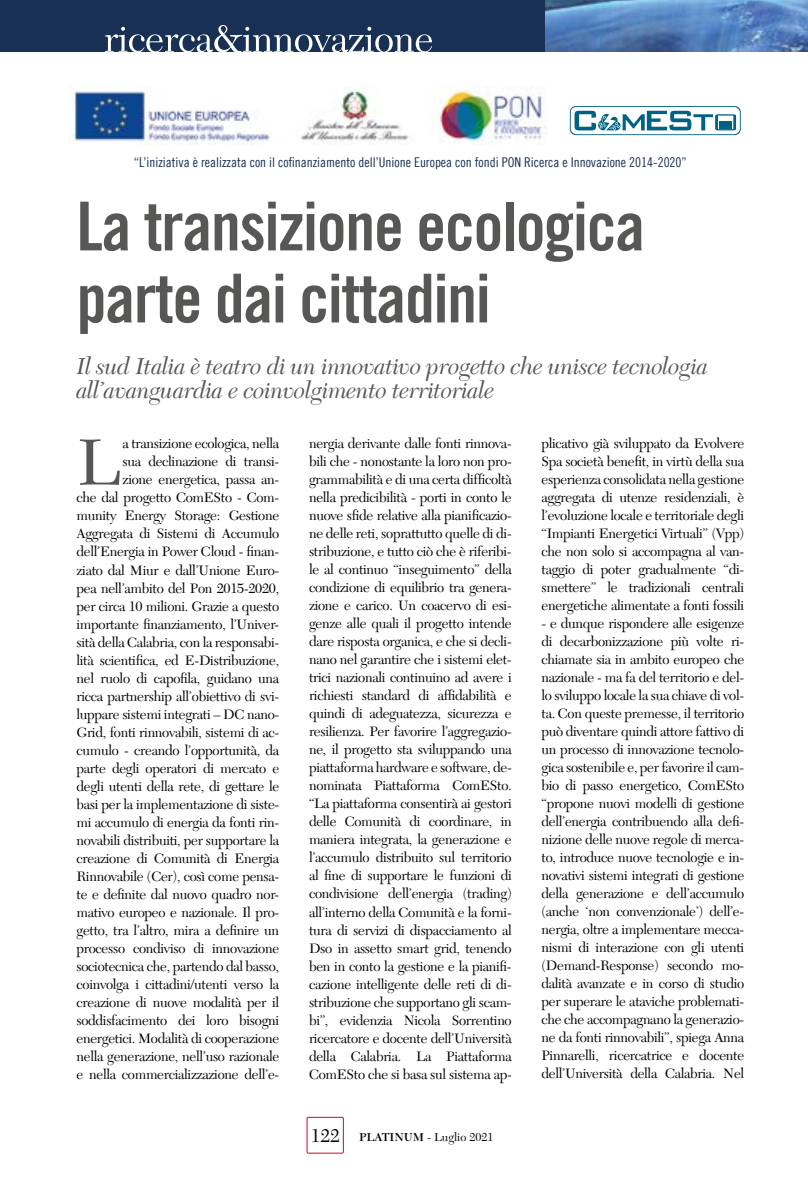
<style>
.page{position:relative;width:808px;height:1191px;background:#fff}
.page>*{position:absolute;margin:0;border:0;box-sizing:border-box;transform-origin:0 0}
.t1{font:67.95px "New Caledonia LT Std";color:#575756}
.t2{font:67.5px/72px "Trade Gothic LT Bold Cond Twenty";letter-spacing:-.02em;color:#575756}
.t3{font:italic 24px/23.9px "New Caledonia LT Std";letter-spacing:-.02em;color:#575756}
.t4{font:14.25px/18px "New Caledonia LT Std";letter-spacing:-.02em;color:#000;text-align:justify}
.t5{font:13.5px "Trade Gothic LT Cond Eighteen";color:#183054}
.t6{font:12px "New Caledonia LT Std";color:#000}
.s1{font-size:19.35px}
.s2{font-weight:600}
</style>
<div class="page">
<img style="left:68px;top:87px;width:479px;height:58px">
<svg style="left:570px;top:106px;width:171px;height:29px"></svg>
<img style="left:544px;top:0;width:264px;height:51px">
<div style="left:0;top:0;width:544px;height:51px;background:#183054"></div>
<svg style="left:105px;top:25px;width:327px;height:27px"></svg>
<svg style="left:307px;top:1116px;width:37px;height:37px"></svg>
<p class="t5" style="left:134px;top:154px;width:554px">“L’iniziativa è realizzata con il cofinanziamento dell’Unione Europea con fondi PON Ricerca e Innovazione 2014-2020”</p>
<h2 class="t2" style="left:77px;top:190px;width:570px">La transizione ecologica parte dai cittadini</h2>
<h3 class="t3" style="left:77px;top:355px;width:633px">Il sud Italia è teatro di un innovativo progetto che unisce tecnologia all’avanguardia e coinvolgimento territoriale</h3>
<p class="t4" style="left:77px;top:435px;width:204px;text-align:right">a transizione ecologica, nella<br>sua declinazione di transi-<br>zione energetica, passa an-<br>che dal progetto ComESto - Com&shy;munity Energy Storage: Gestione Aggregata di Sistemi di Accumulo dell’Energia in Power Cloud - finan&shy;ziato dal Miur e dall’Unione Euro&shy;pea nell’ambito del Pon 2015-2020, per circa 10 milioni. Grazie a questo importante finanziamento, l’Univer&shy;sità della Calabria, con la responsabi&shy;lità scientifica, ed E-Distribuzione, nel ruolo di capofila, guidano una ricca partnership all’obiettivo di svi&shy;luppare sistemi integrati – DC nano-Grid, fonti rinnovabili, sistemi di ac&shy;cumulo - creando l’opportunità, da parte degli operatori di mercato e degli utenti della rete, di gettare le basi per la implementazione di siste&shy;mi accumulo di energia da fonti rin&shy;novabili distribuiti, per supportare la creazione di Comunità di Energia Rinnovabile (Cer), così come pensa&shy;te e definite dal nuovo quadro nor&shy;mativo europeo e nazionale. Il pro&shy;getto, tra l’altro, mira a definire un processo condiviso di innovazione sociotecnica che, partendo dal basso, coinvolga i cittadini/utenti verso la creazione di nuove modalità per il soddisfacimento dei loro bisogni energetici. Modalità di cooperazione nella generazione, nell’uso razionale e nella commercializzazione dell’e-</p>
<p class="t4" style="left:309px;top:435px;width:204px">nergia derivante dalle fonti rinnova&shy;bili che - nonostante la loro non pro&shy;grammabilità e di una certa difficoltà nella predicibilità - porti in conto le nuove sfide relative alla pianificazio&shy;ne delle reti, soprattutto quelle di di&shy;stribuzione, e tutto ciò che è riferibi&shy;le al continuo “inseguimento” della condizione di equilibrio tra genera&shy;zione e carico. Un coacervo di esi&shy;genze alle quali il progetto intende dare risposta organica, e che si decli&shy;nano nel garantire che i sistemi elet&shy;trici nazionali continuino ad avere i richiesti standard di affidabilità e quindi di adeguatezza, sicurezza e resilienza. Per favorire l’aggregazio&shy;ne, il progetto sta sviluppando una piattaforma hardware e software, de&shy;nominata Piattaforma ComESto. “La piattaforma consentirà ai gestori delle Comunità di coordinare, in maniera integrata, la generazione e l’accumulo distribuito sul territorio al fine di supportare le funzioni di condivisione dell’energia (trading) all’interno della Comunità e la forni&shy;tura di servizi di dispacciamento al Dso in assetto smart grid, tenendo ben in conto la gestione e la pianifi&shy;cazione intelligente delle reti di di&shy;stribuzione che supportano gli scam&shy;bi”, evidenzia Nicola Sorrentino ricercatore e docente dell’Università della Calabria. La Piattaforma ComESto che si basa sul sistema ap-</p>
<p class="t4" style="left:541px;top:435px;width:204px">plicativo già sviluppato da Evolvere Spa società benefit, in virtù della sua esperienza consolidata nella gestione aggregata di utenze residenziali, è l’evoluzione locale e territoriale degli “Impianti Energetici Virtuali” (Vpp) che non solo si accompagna al van&shy;taggio di poter gradualmente “di&shy;smettere” le tradizionali centrali energetiche alimentate a fonti fossili</p>
<h1 class="t1" style="left:77px;top:422px;width:46px">L</h1>
<p class="t4" style="left:541px;top:615px;width:204px">- e dunque rispondere alle esigenze di decarbonizzazione più volte ri&shy;chiamate sia in ambito europeo che nazionale - ma fa del territorio e del&shy;lo sviluppo locale la sua chiave di vol&shy;ta. Con queste premesse, il territorio può diventare quindi attore fattivo di un processo di innovazione tecnolo&shy;gica sostenibile e, per favorire il cam&shy;bio di passo energetico, ComESto “propone nuovi modelli di gestione dell’energia contribuendo alla defi&shy;nizione delle nuove regole di merca&shy;to, introduce nuove tecnologie e in&shy;novativi sistemi integrati di gestione della generazione e dell’accumulo (anche ‘non convenzionale’) dell’e&shy;nergia, oltre a implementare mecca&shy;nismi di interazione con gli utenti (Demand-Response) secondo mo&shy;dalità avanzate e in corso di studio per superare le ataviche problemati&shy;che che accompagnano la generazio&shy;ne da fonti rinnovabili”, spiega Anna Pinnarelli, ricercatrice e docente dell’Università della Calabria. Nel</p>
<p class="t6" style="left:311px;top:1130px;width:184px"><span class="s1">122</span> <span class="s2">PLATINUM</span> - Luglio 2021</p>
</div>
